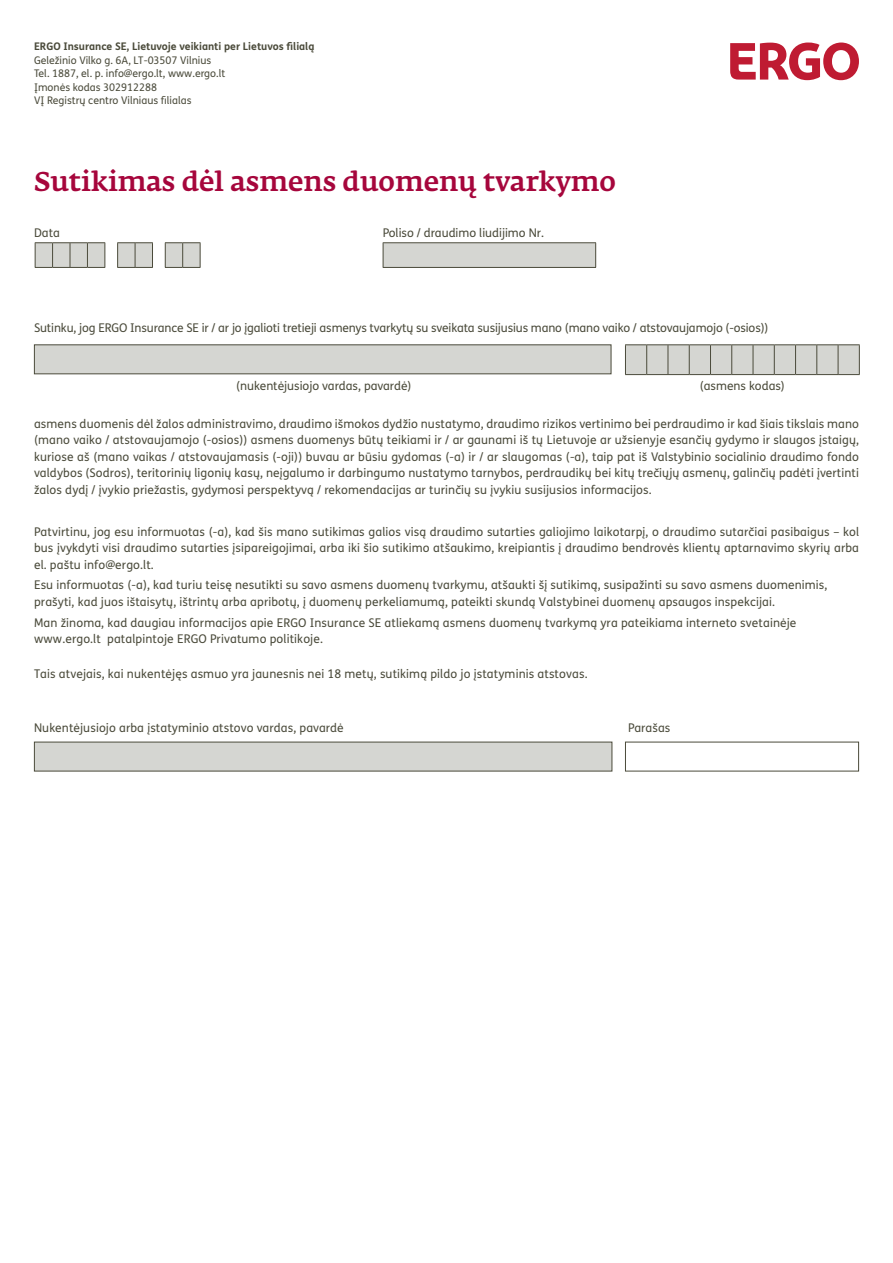
<style>
.page{position:relative;width:893px;height:1263px;background:#fff}
.page>*{position:absolute;margin:0;border:0;box-sizing:border-box;transform-origin:0 0}
.t1{font:500 27px "Fedra Serif A Pro";color:#a6063c}
.t2{font:12px/16.5px "FS Me";letter-spacing:.01em;color:#4b4b3b;text-align:justify}
.t3{font:12px "FS Me";letter-spacing:-.01em;color:#4b4b3b}
.t4{font:10.5px/13.5px "FS Me";color:#4b4b3b}
.t5{font:700 10.5px "FS Me";color:#4b4b3b}
</style>
<div class="page">
<div style="left:34px;top:344px;width:577px;height:30px;background:#d5d6d2;border:1px solid #4b4b3b"></div>
<svg style="left:35px;top:242px;width:166px;height:26px;background:#cacac5"></svg>
<div style="left:383px;top:243px;width:213px;height:24px;background:#d5d6d2"></div>
<svg style="left:383px;top:243px;width:1px;height:24px"></svg>
<hr style="left:383px;top:242px;width:213px;height:1px;background:#4b4b3b">
<svg style="left:595px;top:243px;width:1px;height:24px"></svg>
<hr style="left:383px;top:267px;width:213px;height:1px;background:#4b4b3b">
<div style="left:34px;top:742px;width:578px;height:29px;background:#d5d6d2"></div>
<svg style="left:625px;top:344px;width:235px;height:31px;background:#c6c7c2"></svg>
<svg style="left:730px;top:43px;width:129px;height:37px"></svg>
<p class="t5" style="left:34px;top:39px;width:282px">ERGO Insurance SE, Lietuvoje veikianti per Lietuvos filialą</p>
<p class="t4" style="left:34px;top:53px;width:193px">Geležinio Vilko g. 6A, LT-03507 Vilnius Tel. 1887, el. p. info@ergo.lt, www.ergo.lt Įmonės kodas 302912288<br>VĮ Registrų centro Vilniaus filialas</p>
<h1 class="t1" style="left:34px;top:166px;width:583px">Sutikimas dėl asmens duomenų tvarkymo</h1>
<p class="t2" style="left:34px;top:224px;width:27px">Data</p>
<p class="t2" style="left:383px;top:224px;width:163px">Poliso / draudimo liudijimo Nr.</p>
<p class="t3" style="left:34px;top:320px;width:736px">Sutinku, jog ERGO Insurance SE ir / ar jo įgalioti tretieji asmenys tvarkytų su sveikata susijusius mano (mano vaiko / atstovaujamojo (-osios))</p>
<p class="t2" style="left:236px;top:377px;width:177px">(nukentėjusiojo vardas, pavardė)</p>
<p class="t2" style="left:700px;top:377px;width:86px">(asmens kodas)</p>
<p class="t2" style="left:34px;top:415px;width:826px">asmens duomenis dėl žalos administravimo, draudimo išmokos dydžio nustatymo, draudimo rizikos vertinimo bei perdraudimo ir kad šiais tikslais mano (mano vaiko / atstovaujamojo (-osios)) asmens duomenys būtų teikiami ir / ar gaunami iš tų Lietuvoje ar užsienyje esančių gydymo ir slaugos įstaigų, kuriose aš (mano vaikas / atstovaujamasis (-oji)) buvau ar būsiu gydomas (-a) ir / ar slaugomas (-a), taip pat iš Valstybinio socialinio draudimo fondo valdybos (Sodros), teritorinių ligonių kasų, neįgalumo ir darbingumo nustatymo tarnybos, perdraudikų bei kitų trečiųjų asmenų, galinčių padėti įvertinti žalos dydį / įvykio priežastis, gydymosi perspektyvą / rekomendacijas ar turinčių su įvykiu susijusios informacijos.</p>
<p class="t2" style="left:34px;top:523px;width:826px">Patvirtinu, jog esu informuotas (-a), kad šis mano sutikimas galios visą draudimo sutarties galiojimo laikotarpį, o draudimo sutarčiai pasibaigus – kol bus įvykdyti visi draudimo sutarties įsipareigojimai, arba iki šio sutikimo atšaukimo, kreipiantis į draudimo bendrovės klientų aptarnavimo skyrių arba el. paštu info@ergo.lt.</p>
<p class="t2" style="left:34px;top:577px;width:795px">Esu informuotas (-a), kad turiu teisę nesutikti su savo asmens duomenų tvarkymu, atšaukti šį sutikimą, susipažinti su savo asmens duomenimis, prašyti, kad juos ištaisytų, ištrintų arba apribotų, į duomenų perkeliamumą, pateikti skundą Valstybinei duomenų apsaugos inspekcijai.</p>
<p class="t2" style="left:34px;top:614px;width:764px">Man žinoma, kad daugiau informacijos apie ERGO Insurance SE atliekamą asmens duomenų tvarkymą yra pateikiama interneto svetainėje www.ergo.lt patalpintoje ERGO Privatumo politikoje.</p>
<p class="t2" style="left:34px;top:665px;width:555px">Tais atvejais, kai nukentėjęs asmuo yra jaunesnis nei 18 metų, sutikimą pildo jo įstatyminis atstovas.</p>
<p class="t2" style="left:34px;top:719px;width:311px">Nukentėjusiojo arba įstatyminio atstovo vardas, pavardė</p>
<p class="t2" style="left:628px;top:719px;width:44px">Parašas</p>
</div>
